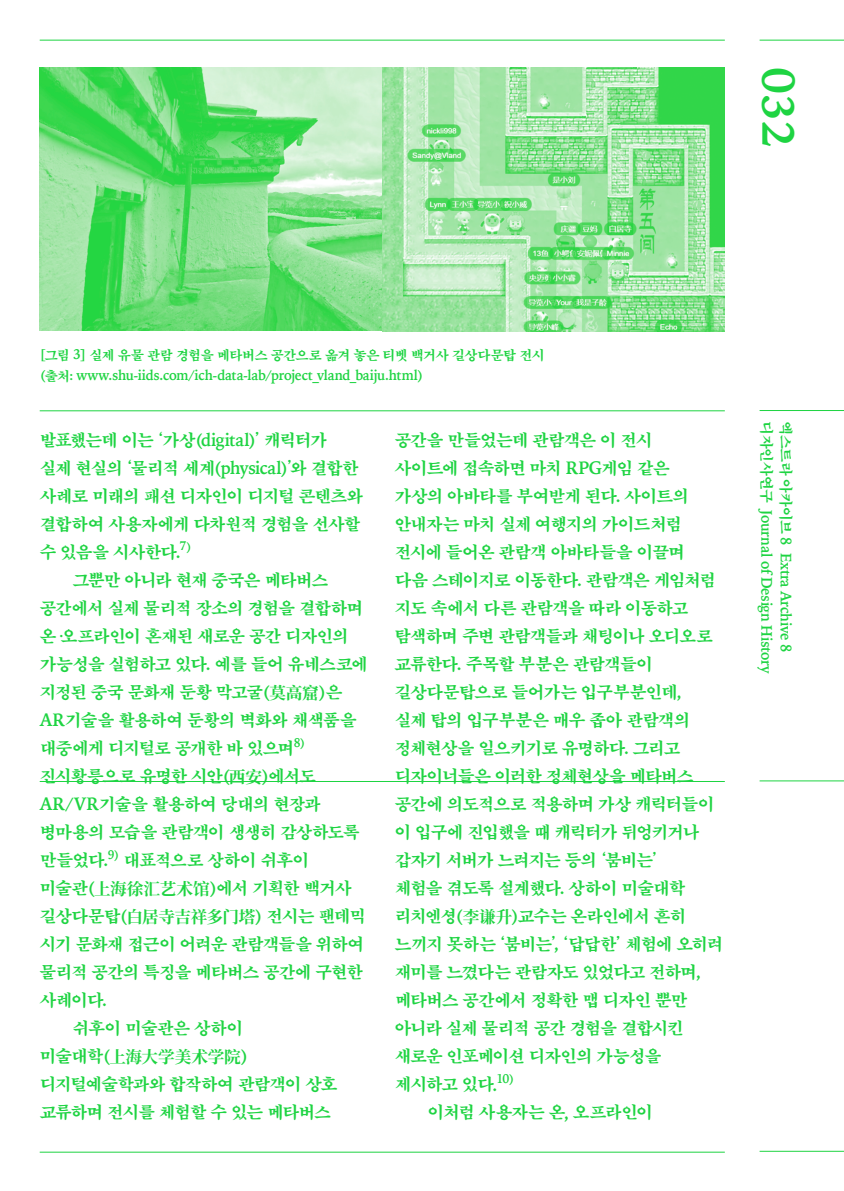
<style>
.page{position:relative;width:844px;height:1191px;background:#fff}
.page>*{position:absolute;margin:0;border:0;box-sizing:border-box;transform-origin:0 0}
.t1{font:700 45.5px "Iowan Old Style";color:#1ed442}
.t2{font:16.62px/28px "SM3 K Myung Jo";letter-spacing:-.06em;color:#1ed442}
.t3{font:16.62px "SM3 K Myung Jo";letter-spacing:-.04em;color:#1ed442}
.t4{font:16.62px "SM3 K Myung Jo";letter-spacing:-.025em;color:#1ed442}
.t5{font:16.62px "SM3 K Myung Jo";letter-spacing:-.035em;color:#1ed442}
.t6{font:16.62px "SM3 K Myung Jo";letter-spacing:-.03em;color:#1ed442}
.t7{font:700 16.62px "Noto Serif SC";letter-spacing:-.015em;color:#1ed442}
.t8{font:700 15.05px/19.2px "Iowan Old Style";letter-spacing:-.025em;color:#1ed442;scale:.93 1}
.t9{font:700 14.17px "Iowan Old Style";letter-spacing:-.02em;color:#1ed442;scale:.93 1}
.t10{font:13.12px "SM3 K Myung Jo";letter-spacing:-.045em;color:#1ed442}
.s1{font-family:"Iowan Old Style";font-weight:700}
.s2{font-family:"Iowan Old Style";font-weight:700;font-size:14.17px}
.s3{font-size:13.12px}
.s4{font-family:"SM3 K Myung Jo";font-weight:400;font-size:13.12px}
.s5{font-family:"Iowan Old Style";font-weight:700;font-size:18.03px}
.s6{font-family:"Noto Serif SC";font-weight:700}
.s7{font-family:"SM3 K Myung Jo";font-weight:400}
.s8{font-family:"Iowan Old Style"}
.s9{font-family:"SM3 K Myung Jo";font-weight:400;font-size:14px}
</style>
<div class="page">
<hr style="left:759px;top:40px;width:84px;height:1px;background:#1ed442">
<hr style="left:759px;top:1150px;width:84px;height:1px;background:#1ed442">
<hr style="left:759px;top:410px;width:84px;height:1px;background:#1ed442">
<hr style="left:759px;top:780px;width:84px;height:1px;background:#1ed442">
<hr style="left:40px;top:40px;width:684px;height:1px;background:#1ed442">
<hr style="left:40px;top:1151px;width:684px;height:1px;background:#1ed442">
<hr style="left:40px;top:410px;width:684px;height:1px;background:#1ed442">
<hr style="left:40px;top:781px;width:684px;height:1px;background:#1ed442">
<img style="left:40px;top:67px;width:684px;height:264px">
<h1 class="t1" style="left:819px;top:67px;width:83px;rotate:90deg">032</h1>
<p class="t10" style="left:40px;top:347px;width:506px"><span class="s1">[</span>그림 <span class="s2">3</span><span class="s1">]</span> 실제 유물 관람 경험을 메타버스 공간으로 옮겨 놓은 티벳 백거사 길상다문탑 전시</p>
<p class="t9" style="left:40px;top:362px;width:414px"><span class="s3">(</span><span class="s4">출처</span><span class="s3">:</span> www.shu<span class="s3">-</span>iids.com<span class="s3">/</span>ich<span class="s3">-</span>data<span class="s3">-</span>lab<span class="s3">/</span>project<span class="s3">_</span>vland<span class="s3">_</span>baiju.html<span class="s3">)</span></p>
<p class="t2" style="left:40px;top:426px;width:289px">발표했는데 이는 ‘가상<span class="s1">(</span><span class="s5">digital</span><span class="s1">)</span>’ 캐릭터가</p>
<p class="t2" style="left:40px;top:454px;width:320px">실제 현실의 ‘물리적 세계<span class="s1">(</span><span class="s5">physical</span><span class="s1">)</span>’와 결합한</p>
<p class="t2" style="left:40px;top:482px;width:325px">사례로 미래의 패션 디자인이 디지털 콘텐츠와</p>
<p class="t2" style="left:40px;top:510px;width:322px">결합하여 사용자에게 다차원적 경험을 선사할</p>
<p class="t2" style="left:40px;top:538px;width:153px">수 있음을 시사한다<span class="s5">.</span><sup>7</sup><sup>)</sup></p>
<p class="t2" style="left:73px;top:566px;width:257px">그뿐만 아니라 현재 중국은 메타버스</p>
<p class="t2" style="left:40px;top:594px;width:325px">공간에서 실제 물리적 장소의 경험을 결합하며</p>
<p class="t2" style="left:40px;top:622px;width:310px">온·오프라인이 혼재된 새로운 공간 디자인의</p>
<p class="t2" style="left:40px;top:650px;width:329px">가능성을 실험하고 있다<span class="s5">.</span> 예를 들어 유네스코에</p>
<p class="t2" style="left:40px;top:678px;width:304px">지정된 중국 문화재 둔황 막고굴<span class="s1">(</span><span class="s6">莫高窟</span><span class="s1">)</span>은</p>
<p class="t3" style="left:40px;top:711px;width:318px"><span class="s5">AR</span>기술을 활용하여 둔황의 벽화와 채색품을</p>
<p class="t2" style="left:40px;top:734px;width:267px">대중에게 디지털로 공개한 바 있으며<sup>8</sup><sup>)</sup></p>
<p class="t2" style="left:40px;top:762px;width:278px">진시황릉으로 유명한 시안<span class="s1">(</span><span class="s6">西安</span><span class="s1">)</span>에서도</p>
<p class="t2" style="left:40px;top:790px;width:282px"><span class="s5">AR</span><span class="s1">/</span><span class="s5">VR</span>기술을 활용하여 당대의 현장과</p>
<p class="t2" style="left:40px;top:818px;width:321px">병마용의 모습을 관람객이 생생히 감상하도록</p>
<p class="t4" style="left:40px;top:851px;width:271px">만들었다<span class="s5">.</span><sup>9</sup><sup>)</sup> 대표적으로 상하이 쉬후이</p>
<p class="t2" style="left:40px;top:874px;width:313px">미술관<span class="s1">(</span><span class="s6">上海徐汇艺术馆</span><span class="s1">)</span>에서 기획한 백거사</p>
<p class="t2" style="left:40px;top:902px;width:328px">길상다문탑<span class="s1">(</span><span class="s6">白居寺吉祥多门塔</span><span class="s1">)</span> 전시는 팬데믹</p>
<p class="t2" style="left:40px;top:930px;width:326px">시기 문화재 접근이 어려운 관람객들을 위하여</p>
<p class="t2" style="left:40px;top:958px;width:325px">물리적 공간의 특징을 메타버스 공간에 구현한</p>
<p class="t2" style="left:40px;top:986px;width:69px">사례이다<span class="s5">.</span></p>
<p class="t4" style="left:73px;top:1019px;width:172px">쉬후이 미술관은 상하이</p>
<p class="t7" style="left:40px;top:1047px;width:210px"><span class="s7">미술대학</span><span class="s8">(</span>上海大学美术学院<span class="s8">)</span></p>
<p class="t2" style="left:40px;top:1070px;width:299px">디지털예술학과와 합작하여 관람객이 상호 교류하며 전시를 체험할 수 있는 메타버스</p>
<p class="t2" style="left:394px;top:426px;width:259px">공간을 만들었는데 관람객은 이 전시</p>
<p class="t2" style="left:394px;top:454px;width:276px">사이트에 접속하면 마치 <span class="s5">RPG</span>게임 같은</p>
<p class="t5" style="left:394px;top:487px;width:296px">가상의 아바타를 부여받게 된다<span class="s5">.</span> 사이트의</p>
<p class="t2" style="left:394px;top:510px;width:289px">안내자는 마치 실제 여행지의 가이드처럼</p>
<p class="t3" style="left:394px;top:543px;width:292px">전시에 들어온 관람객 아바타들을 이끌며</p>
<p class="t2" style="left:394px;top:566px;width:323px">다음 스테이지로 이동한다<span class="s5">.</span> 관람객은 게임처럼</p>
<p class="t2" style="left:394px;top:594px;width:295px">지도 속에서 다른 관람객을 따라 이동하고</p>
<p class="t2" style="left:394px;top:622px;width:320px">탐색하며 주변 관람객들과 채팅이나 오디오로</p>
<p class="t2" style="left:394px;top:650px;width:260px">교류한다<span class="s5">.</span> 주목할 부분은 관람객들이</p>
<p class="t6" style="left:394px;top:683px;width:288px">길상다문탑으로 들어가는 입구부분인데<span class="s5">,</span></p>
<p class="t2" style="left:394px;top:706px;width:297px">실제 탑의 입구부분은 매우 좁아 관람객의</p>
<p class="t2" style="left:394px;top:734px;width:287px">정체현상을 일으키기로 유명하다<span class="s5">.</span> 그리고</p>
<p class="t2" style="left:394px;top:762px;width:300px">디자이너들은 이러한 정체현상을 메타버스</p>
<p class="t2" style="left:394px;top:790px;width:321px">공간에 의도적으로 적용하며 가상 캐릭터들이</p>
<p class="t2" style="left:394px;top:818px;width:306px">이 입구에 진입했을 때 캐릭터가 뒤엉키거나</p>
<p class="t2" style="left:394px;top:846px;width:264px">갑자기 서버가 느려지는 등의 ‘붐비는’</p>
<p class="t2" style="left:394px;top:874px;width:292px">체험을 겪도록 설계했다<span class="s5">.</span> 상하이 미술대학</p>
<p class="t2" style="left:394px;top:902px;width:293px">리치엔셩<span class="s1">(</span><span class="s6">李谦升</span><span class="s1">)</span>교수는 온라인에서 흔히</p>
<p class="t2" style="left:394px;top:930px;width:330px">느끼지 못하는 ‘붐비는’<span class="s5">,</span> ‘답답한’ 체험에 오히려</p>
<p class="t2" style="left:394px;top:958px;width:308px">재미를 느꼈다는 관람자도 있었다고 전하며<span class="s5">,</span></p>
<p class="t2" style="left:394px;top:986px;width:294px">메타버스 공간에서 정확한 맵 디자인 뿐만</p>
<p class="t2" style="left:394px;top:1014px;width:291px">아니라 실제 물리적 공간 경험을 결합시킨</p>
<p class="t2" style="left:394px;top:1042px;width:268px">새로운 인포메이션 디자인의 가능성을</p>
<p class="t2" style="left:394px;top:1070px;width:121px">제시하고 있다<span class="s5">.</span><sup>10</sup><sup>)</sup></p>
<p class="t2" style="left:428px;top:1098px;width:227px">이처럼 사용자는 온<span class="s5">,</span> 오프라인이</p>
<p class="t8" style="left:796px;top:421px;width:273px;rotate:90deg"><span class="s9">엑스트라 아카이브</span> 8 Extra Archive 8 <span class="s9">디자인사연구</span> Journal of Design History</p>
</div>
